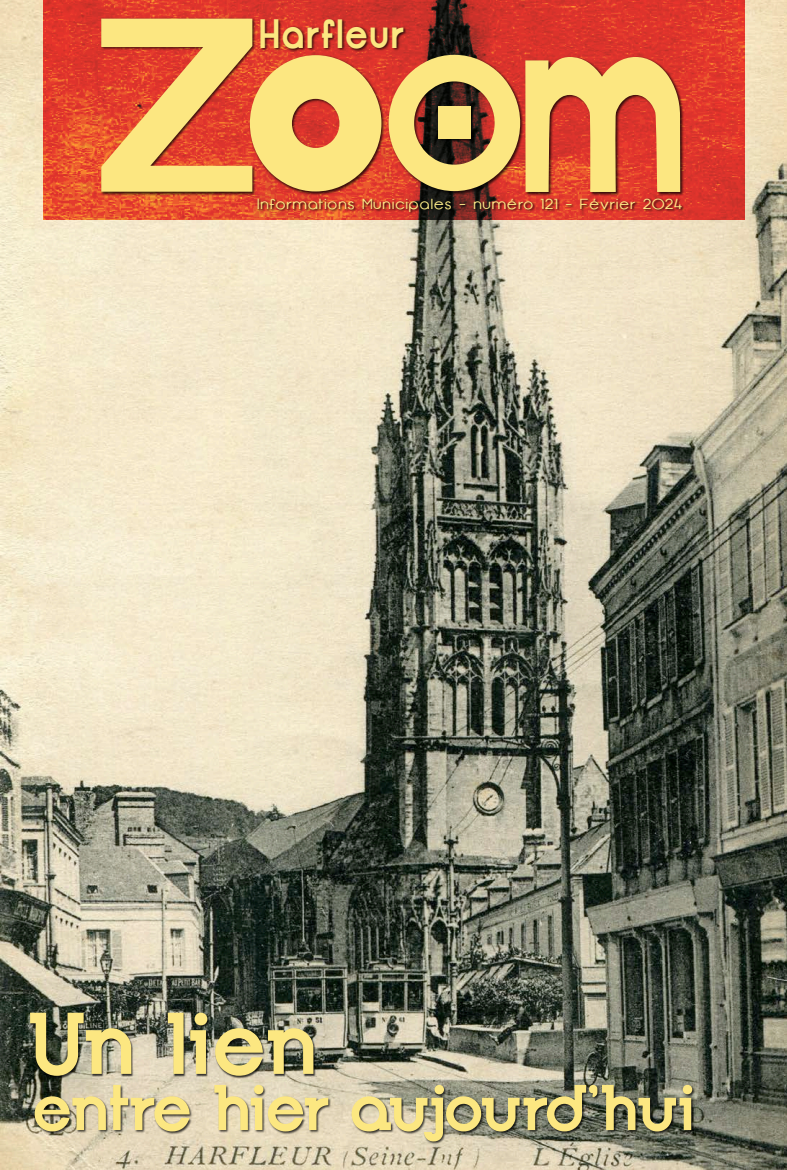
<style>
.page{position:relative;width:787px;height:1170px;background:#fff}
.page>*{position:absolute;margin:0;border:0;box-sizing:border-box;transform-origin:0 0}
.t1{font:700 87.3px "Opificio Serif";letter-spacing:-.01em;color:#fce781}
.t2{font:700 64.5px "Opificio Serif";letter-spacing:-.03em;color:#fce781}
.t3{font:700 40.8px "Opificio";letter-spacing:.05em;color:#fce781;scale:.9 1}
.texte_en_bref{font:14.55px "Opificio";letter-spacing:.07em;color:#fcec89;scale:1.1 1}
.t4{font:14.4px "Opificio";letter-spacing:.005em;color:#fce781;scale:1.25 1}
</style>
<div class="page">
<img style="left:0;top:0;width:787px;height:1169px">
<svg style="left:43px;top:0;width:701px;height:220px;background:#dc3e2c"></svg>
<div style="left:34px;top:1084px;width:661px;height:60px;background:#000;opacity:.75"></div>
<div style="left:30px;top:1012px;width:286px;height:66px;background:#000;opacity:.75"></div>
<div style="left:101px;top:18px;width:583px;height:178px;background:#000;opacity:.75"></div>
<svg style="left:388px;top:55px;width:292px;height:137px;background:#d89357"></svg>
<svg style="left:101px;top:19px;width:280px;height:173px;background:#e79758"></svg>
<div style="left:438px;top:106px;width:33px;height:33px;background:#fce781"></div>
<div style="left:257px;top:198px;width:428px;height:17px;background:#000;opacity:.75"></div>
<p class="t3" style="left:259px;top:10px;width:162px">Harfleur</p>
<p class="texte_en_bref" style="left:257px;top:196px;width:388px">Informations Municipales - numéro 121 - Février 2024</p>
<p class="t4" style="left:260px;top:197px;width:336px">Informations Municipales - numéro 0 - Octobre 2011</p>
<p class="t1" style="left:27px;top:990px;width:293px">Un lien</p>
<p class="t2" style="left:32px;top:1068px;width:665px">entre hier aujourd’hui</p>
</div>
